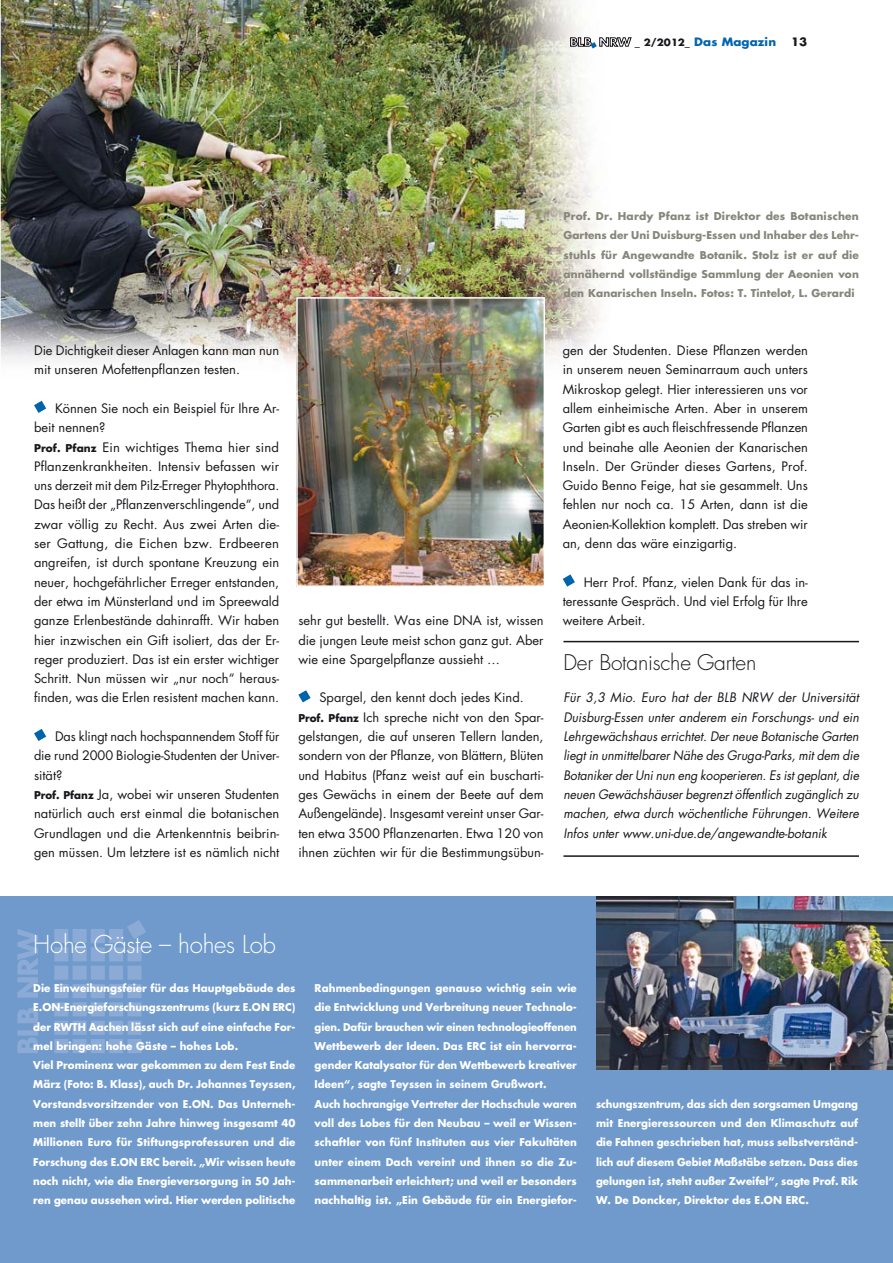
<style>
.page{position:relative;width:893px;height:1263px;background:#fff}
.page>*{position:absolute;margin:0;border:0;box-sizing:border-box;transform-origin:0 0}
.t1{font:300 24px "Futura";letter-spacing:-.01em;color:#fff}
.t2{font:300 21px "Futura";letter-spacing:-.01em;color:#1a171c}
.t3{font:12.75px/19.4px "Futura";color:#1a171c}
.t4{font:italic 12.75px/19.4px "Futura";color:#1a171c;text-align:justify}
.t5{font:700 11.25px "Futura";letter-spacing:.01em;color:#0064ad;scale:1.05 1}
.t6{font:700 11.25px "Futura";color:#1a171c;scale:1.05 1}
.t7{font:700 10.5px/19.4px "Futura";letter-spacing:.005em;color:#fff}
.t8{font:700 10.5px/19.4px "Futura";letter-spacing:.005em;color:#fff;text-align:justify;scale:.96 1}
.t9{font:700 10.5px/19.4px "Futura";letter-spacing:.01em;color:#87867c;text-align:justify}
.s1{font-size:9.75px;color:#1a171c}
.s2{font-weight:700;font-size:10.5px}
</style>
<div class="page">
<img style="left:0;top:0;width:632px;height:409px">
<svg style="left:34px;top:401px;width:12px;height:12px"></svg>
<svg style="left:34px;top:729px;width:12px;height:12px"></svg>
<svg style="left:298px;top:690px;width:13px;height:12px"></svg>
<svg style="left:563px;top:574px;width:12px;height:13px"></svg>
<img style="left:299px;top:300px;width:243px;height:284px">
<div style="left:296px;top:297px;width:249px;height:290px;border:2px solid #fff"></div>
<svg style="left:570px;top:37px;width:61px;height:11px"></svg>
<div style="left:0;top:896px;width:893px;height:367px;background:#709acc"></div>
<img style="left:17px;top:920px;width:129px;height:133px">
<img style="left:597px;top:896px;width:296px;height:173px">
<hr style="left:563px;top:641px;width:296px;height:1px;background:#1a171c">
<hr style="left:563px;top:855px;width:296px;height:2px;background:#1a171c">
<p class="t5" style="left:635px;top:34px;width:136px"><span class="s1">_ 2/2012_</span> Das Magazin</p>
<p class="t6" style="left:791px;top:34px;width:17px">13</p>
<p class="t3" style="left:34px;top:340px;width:247px">Die Dichtigkeit dieser Anlagen kann man nun mit unseren Mofettenpflanzen testen.</p>
<p class="t3" style="left:34px;top:398px;width:247px;text-indent:21px">Können Sie noch ein Beispiel für Ihre Ar&shy;beit nennen?<br><span class="s2">Prof. Pfanz</span> Ein wichtiges Thema hier sind Pflanzenkrankheiten. Intensiv befassen wir uns derzeit mit dem Pilz-Erreger Phytophthora.<br>Das heißt der „Pflanzenverschlingende“, und zwar völlig zu Recht. Aus zwei Arten die&shy;ser Gattung, die Eichen bzw. Erdbeeren angreifen, ist durch spontane Kreuzung ein neuer, hochgefährlicher Erreger entstanden, der etwa im Münsterland und im Spreewald ganze Erlenbestände dahinrafft. Wir haben hier inzwischen ein Gift isoliert, das der Er&shy;reger produziert. Das ist ein erster wichtiger Schritt. Nun müssen wir „nur noch“ heraus&shy;finden, was die Erlen resistent machen kann.</p>
<p class="t3" style="left:34px;top:726px;width:247px;text-indent:21px">Das klingt nach hochspannendem Stoff für die rund 2000 Biologie-Studenten der Univer&shy;sität?<br><span class="s2">Prof. Pfanz</span> Ja, wobei wir unseren Studenten natürlich auch erst einmal die botanischen Grundlagen und die Artenkenntnis beibrin&shy;gen müssen. Um letztere ist es nämlich nicht</p>
<p class="t3" style="left:298px;top:611px;width:247px;text-align:justify">sehr gut bestellt. Was eine DNA ist, wissen die jungen Leute meist schon ganz gut. Aber wie eine Spargelpflanze aussieht …</p>
<p class="t3" style="left:298px;top:688px;width:247px;text-align:center">Spargel, den kennt doch jedes Kind.<br><span class="s2">Prof. Pfanz</span> Ich spreche nicht von den Spar&shy;gelstangen, die auf unseren Tellern landen, sondern von der Pflanze, von Blättern, Blüten und Habitus (Pfanz weist auf ein buscharti&shy;ges Gewächs in einem der Beete auf dem Außengelände). Insgesamt vereint unser Gar&shy;ten etwa 3500 Pflanzenarten. Etwa 120 von ihnen züchten wir für die Bestimmungsübun-</p>
<p class="t9" style="left:563px;top:206px;width:297px">Prof. Dr. Hardy Pfanz ist Direktor des Botanischen Gartens der Uni Duisburg-Essen und Inhaber des Lehr&shy;stuhls für Angewandte Botanik. Stolz ist er auf die annähernd vollständige Sammlung der Aeonien von den Kanarischen Inseln. Fotos: T. Tintelot, L. Gerardi</p>
<p class="t3" style="left:563px;top:340px;width:247px;text-align:justify">gen der Studenten. Diese Pflanzen werden in unserem neuen Seminarraum auch unters Mikroskop gelegt. Hier interessieren uns vor allem einheimische Arten. Aber in unserem Garten gibt es auch fleischfressende Pflanzen und beinahe alle Aeonien der Kanarischen Inseln. Der Gründer dieses Gartens, Prof.<br>Guido Benno Feige, hat sie gesammelt. Uns fehlen nur noch ca. 15 Arten, dann ist die Aeonien-Kollektion komplett. Das streben wir an, denn das wäre einzigartig.</p>
<p class="t3" style="left:563px;top:572px;width:247px;text-align:justify;text-indent:21px">Herr Prof. Pfanz, vielen Dank für das in&shy;teressante Gespräch. Und viel Erfolg für Ihre weitere Arbeit.</p>
<h2 class="t2" style="left:563px;top:649px;width:194px">Der Botanische Garten</h2>
<p class="t4" style="left:563px;top:688px;width:297px">Für 3,3 Mio. Euro hat der BLB NRW der Universität Duisburg-Essen unter anderem ein Forschungs- und ein Lehrgewächshaus errichtet. Der neue Botanische Garten liegt in unmittelbarer Nähe des Gruga-Parks, mit dem die Botaniker der Uni nun eng kooperieren. Es ist geplant, die neuen Gewächshäuser begrenzt öffentlich zugänglich zu machen, etwa durch wöchentliche Führungen. Weitere Infos unter www.uni-due.de/angewandte-botanik</p>
<h1 class="t1" style="left:33px;top:929px;width:244px">Hohe Gäste – hohes Lob</h1>
<p class="t7" style="left:33px;top:978px;width:264px">Die Einweihungsfeier für das Hauptgebäude des E.ON-Energieforschungszentrums (kurz E.ON ERC) der RWTH Aachen lässt sich auf eine einfache For&shy;mel bringen: hohe Gäste – hohes Lob.<br>Viel Prominenz war gekommen zu dem Fest Ende März (Foto: B. Klass), auch Dr. Johannes Teyssen, Vorstandsvorsitzender von E.ON. Das Unterneh&shy;men stellt über zehn Jahre hinweg insgesamt 40<br>Millionen Euro für Stiftungsprofessuren und die Forschung des E.ON ERC bereit. „Wir wissen heute noch nicht, wie die Energieversorgung in 50 Jah&shy;ren genau aussehen wird. Hier werden politische</p>
<p class="t7" style="left:315px;top:978px;width:264px">Rahmenbedingungen genauso wichtig sein wie die Entwicklung und Verbreitung neuer Technolo&shy;gien. Dafür brauchen wir einen technologieoffenen Wettbewerb der Ideen. Das ERC ist ein hervorra&shy;gender Katalysator für den Wettbewerb kreativer Ideen“, sagte Teyssen in seinem Grußwort.<br>Auch hochrangige Vertreter der Hochschule waren voll des Lobes für den Neubau – weil er Wissen&shy;schaftler von fünf Instituten aus vier Fakultäten unter einem Dach vereint und ihnen so die Zu&shy;sammenarbeit erleichtert; und weil er besonders nachhaltig ist. „Ein Gebäude für ein Energiefor-</p>
<p class="t8" style="left:596px;top:1094px;width:275px">schungszentrum, das sich den sorgsamen Umgang mit Energieressourcen und den Klimaschutz auf die Fahnen geschrieben hat, muss selbstverständ&shy;lich auf diesem Gebiet Maßstäbe setzen. Dass dies gelungen ist, steht außer Zweifel“, sagte Prof. Rik W. De Doncker, Direktor des E.ON ERC.</p>
</div>
